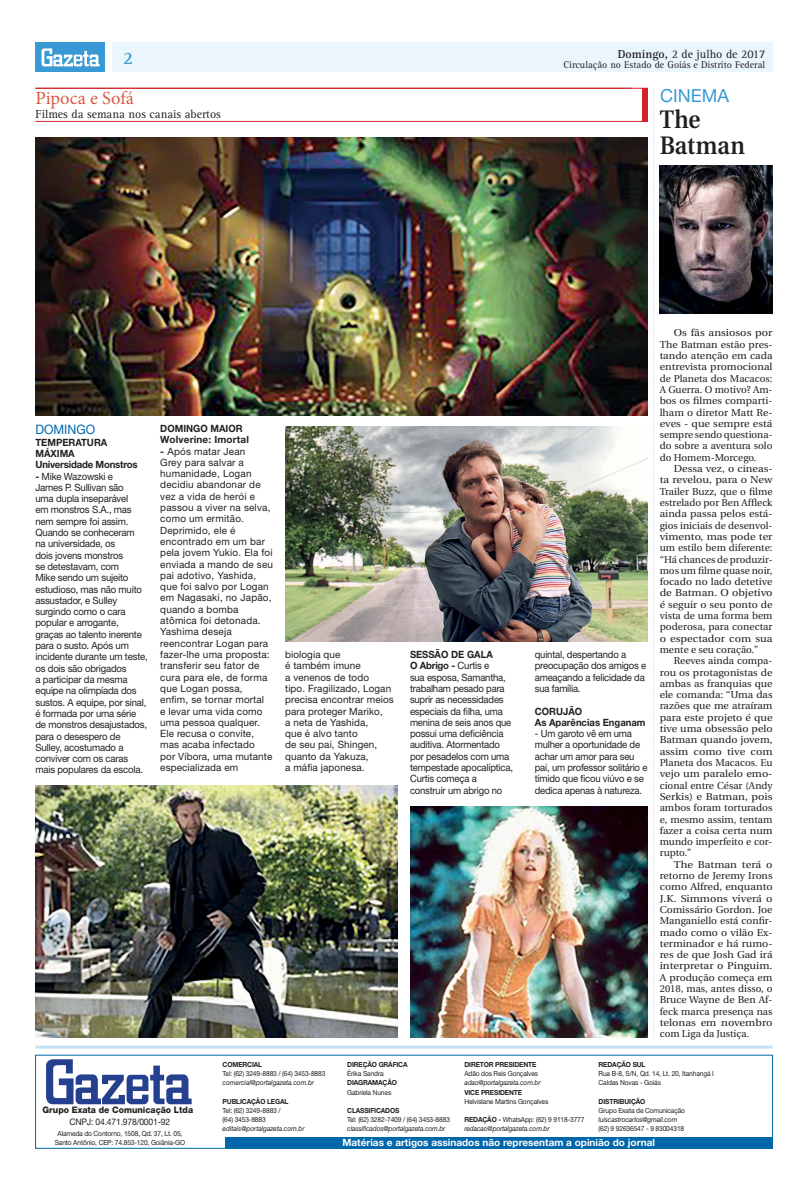
<style>
.page{position:relative;width:808px;height:1191px;background:#fff}
.page>*{position:absolute;margin:0;border:0;box-sizing:border-box;transform-origin:0 0}
.t1{font:600 25.3px/26px "Utopia";letter-spacing:-.005em;color:#231f20;scale:.91 1}
.t2{font:18.6px "Minion Pro";color:#d95943}
.t3{font:18px "Helvetica Neue";color:#3999d5}
.t4{font:700 18px "Rotis Serif";color:#3999d5}
.t5{font:13px "Helvetica Neue";color:#0067ab;scale:.95 1}
.t6{font:12px "Rotis Serif";color:#231f20}
.t7{font:10px/11.3px "Utopia";color:#231f20;text-align:justify;scale:1.1 1}
.t8{font:10px/11.3px "Helvetica Neue";letter-spacing:-.02em;color:#231f20;scale:.96 1}
.t9{font:10px/11.3px "Helvetica Neue";letter-spacing:.02em;color:#231f20}
.t10{font:10px/11.3px "Helvetica Neue";letter-spacing:-.02em;color:#231f20;scale:.95 1}
.t11{font:10px/11.3px "Utopia";color:#231f20;text-align:justify;scale:1.08 1}
.t12{font:10px/11.3px "Utopia";color:#231f20;text-align:justify}
.t13{font:10px/11.3px "Helvetica Neue";letter-spacing:.01em;color:#231f20}
.t14{font:700 10px "Helvetica Neue";color:#fff}
.t15{font:10px "Rotis Serif";color:#231f20}
.t16{font:700 10px/11.3px "Helvetica Neue";letter-spacing:-.02em;color:#231f20;scale:.95 1}
.t17{font:700 10px/11.3px "Helvetica Neue";letter-spacing:.02em;color:#231f20;scale:.95 1}
.t18{font:700 10px/11.3px "Helvetica Neue";color:#231f20;scale:.95 1}
.t19{font:800 9px "Helvetica Neue";color:#231f20;scale:.96 1}
.t20{font:9px "Helvetica Neue";letter-spacing:-.02em;color:#231f20;scale:.95 1}
.t21{font:7px/9px "Helvetica Neue";letter-spacing:-.02em;color:#231f20;scale:.95 1}
.t22{font:italic 7px/9px "Helvetica Neue";letter-spacing:-.02em;color:#231f20;scale:.95 1}
.t23{font:700 7px "Helvetica Neue";letter-spacing:-.02em;color:#231f20;scale:.95 1}
.s1{font-weight:700}
.s2{font-weight:700;font-style:normal}
.s3{font-style:normal}
</style>
<div class="page">
<div style="left:112px;top:43px;width:660px;height:29px;background:#ebf5fc"></div>
<div style="left:35px;top:43px;width:70px;height:29px;background:#3999d5"></div>
<svg style="left:42px;top:48px;width:58px;height:18px"></svg>
<div style="left:643px;top:88px;width:5px;height:34px;background:#d2232a"></div>
<hr style="left:35px;top:88px;width:613px;height:1px;background:#d2232a">
<hr style="left:35px;top:121px;width:612px;height:1px;background:#d2232a">
<svg style="left:653px;top:88px;width:1px;height:949px"></svg>
<img style="left:35px;top:137px;width:613px;height:278px">
<img style="left:35px;top:785px;width:363px;height:252px">
<img style="left:410px;top:806px;width:238px;height:231px">
<svg style="left:46px;top:1059px;width:146px;height:45px"></svg>
<div style="left:225px;top:1137px;width:547px;height:11px;background:#0067ab"></div>
<hr style="left:35px;top:1045px;width:737px;height:3px;background:#c3e1f3">
<img style="left:660px;top:165px;width:112px;height:149px">
<img style="left:285px;top:427px;width:363px;height:214px">
<h3 class="t4" style="left:123px;top:52px;width:12px">2</h3>
<p class="t6" style="left:618px;top:49px;width:149px"><span class="s1">Domingo,</span> 2 de julho de 2017</p>
<p class="t15" style="left:563px;top:61px;width:203px">Circulação no Estado de Goiás e Distrito Federal</p>
<h2 class="t2" style="left:35px;top:86px;width:100px">Pipoca e Sofá</h2>
<h3 class="t3" style="left:660px;top:89px;width:70px">CINEMA</h3>
<p class="t6" style="left:35px;top:110px;width:187px">Filmes da semana nos canais abertos</p>
<h1 class="t1" style="left:660px;top:109px;width:95px">The<br>Batman</h1>
<h3 class="t5" style="left:35px;top:425px;width:64px">DOMINGO</h3>
<p class="t16" style="left:35px;top:437px;width:109px">TEMPERATURA<br>MÁXIMA<br>Universidade Monstros</p>
<p class="t8" style="left:35px;top:471px;width:119px"><span class="s1">-</span> Mike Wazowski e<br>James P. Sullivan são<br>uma dupla inseparável<br>em monstros S.A., mas nem sempre foi assim.<br>Quando se conheceram<br>na universidade, os<br>dois jovens monstros<br>se detestavam, com<br>Mike sendo um sujeito estudioso, mas não muito assustador, e Sulley surgindo como o cara popular e arrogante, graças ao talento inerente para o susto. Após um incidente durante um teste, os dois são obrigados<br>a participar da mesma equipe na olimpíada dos sustos. A equipe, por sinal, é formada por uma série de monstros desajustados, para o desespero de<br>Sulley, acostumado a conviver com os caras mais populares da escola.</p>
<p class="t17" style="left:160px;top:423px;width:95px">DOMINGO MAIOR<br>Wolverine: Imortal</p>
<p class="t9" style="left:160px;top:446px;width:114px"><span class="s1">-</span> Após matar Jean<br>Grey para salvar a humanidade, Logan decidiu abandonar de vez a vida de herói e passou a viver na selva, como um ermitão.<br>Deprimido, ele é encontrado em um bar pela jovem Yukio. Ela foi enviada a mando de seu pai adotivo, Yashida, que foi salvo por Logan em Nagasaki, no Japão, quando a bomba atômica foi detonada.<br>Yashima deseja reencontrar Logan para fazer-lhe uma proposta: transferir seu fator de cura para ele, de forma que Logan possa, enfim, se tornar mortal<br>e levar uma vida como uma pessoa qualquer.<br>Ele recusa o convite, mas acaba infectado<br>por Víbora, uma mutante especializada em</p>
<p class="t13" style="left:285px;top:650px;width:110px">biologia que<br>é também imune<br>a venenos de todo<br>tipo. Fragilizado, Logan precisa encontrar meios para proteger Mariko,<br>a neta de Yashida,<br>que é alvo tanto<br>de seu pai, Shingen, quanto da Yakuza,<br>a máfia japonesa.</p>
<p class="t10" style="left:410px;top:650px;width:110px"><span class="s1">SESSÃO DE GALA<br>O Abrigo -</span> Curtis e<br>sua esposa, Samantha, trabalham pesado para suprir as necessidades especiais da filha, uma menina de seis anos que possui uma deficiência auditiva. Atormentado por pesadelos com uma tempestade apocalíptica,<br>Curtis começa a construir um abrigo no</p>
<p class="t10" style="left:535px;top:650px;width:119px">quintal, despertando a preocupação dos amigos e ameaçando a felicidade da sua família.</p>
<p class="t18" style="left:535px;top:706px;width:118px">CORUJÃO<br>As Aparências Enganam</p>
<p class="t10" style="left:535px;top:729px;width:120px">- Um garoto vê em uma mulher a oportunidade de achar um amor para seu pai, um professor solitário e tímido que ficou viúvo e se dedica apenas à natureza.</p>
<p class="t7" style="left:660px;top:328px;width:104px;text-indent:14px">Os fãs ansiosos por The Batman estão pres&shy;tando atenção em cada entrevista promocional de Planeta dos Macacos:<br>A Guerra. O motivo? Am&shy;bos os filmes comparti&shy;lham o diretor Matt Re&shy;eves - que sempre está sempre sendo questiona&shy;do sobre a aventura solo do Homem-Morcego.</p>
<p class="t11" style="left:660px;top:464px;width:106px;text-indent:14px">Dessa vez, o cineas&shy;ta revelou, para o New Trailer Buzz, que o filme estrelado por Ben Affleck ainda passa pelos está&shy;gios iniciais de desenvol&shy;vimento, mas pode ter um estilo bem diferente: “Há chances de produzir&shy;mos um filme quase noir, focado no lado detetive de Batman. O objetivo é seguir o seu ponto de vista de uma forma bem poderosa, para conectar o espectador com sua mente e seu coração.”</p>
<p class="t12" style="left:660px;top:656px;width:114px;text-indent:14px">Reeves ainda compa&shy;rou os protagonistas de ambas as franquias que ele comanda: “Uma das razões que me atraíram para este projeto é que tive uma obsessão pelo Batman quando jovem, assim como tive com Planeta dos Macacos. Eu vejo um paralelo emo&shy;cional entre César (Andy Serkis) e Batman, pois ambos foram torturados e, mesmo assim, tentam fazer a coisa certa num mundo imperfeito e cor&shy;rupto.”</p>
<p class="t7" style="left:660px;top:859px;width:104px;text-indent:14px">The Batman terá o retorno de Jeremy Irons como Alfred, enquanto J.K. Simmons viverá o Comissário Gordon. Joe Manganiello está confir&shy;mado como o vilão Ex&shy;terminador e há rumo&shy;res de que Josh Gad irá interpretar o Pinguim.<br>A produção começa em 2018, mas, antes disso, o Bruce Wayne de Ben Af&shy;feck marca presença nas telonas em novembro com Liga da Justiça.</p>
<p class="t19" style="left:43px;top:1106px;width:158px">Grupo Exata de Comunicação Ltda</p>
<p class="t20" style="left:70px;top:1118px;width:107px">CNPJ: 04.471.978/0001-92</p>
<p class="t21" style="left:55px;top:1130px;width:139px;line-height:8.4px;text-align:center">Alameda do Contorno, 1508, Qd. 37, Lt. 05,<br>Santo Antônio, CEP: 74.853-120, Goiânia-GO</p>
<p class="t23" style="left:223px;top:1062px;width:43px">COMERCIAL</p>
<p class="t21" style="left:223px;top:1070px;width:110px">Tel: (62) 3249-8883 / (64) 3453-8883</p>
<p class="t22" style="left:223px;top:1079px;width:98px">comercial@portalgazeta.com.br</p>
<p class="t23" style="left:223px;top:1098px;width:71px">PUBLICAÇÃO LEGAL</p>
<p class="t21" style="left:223px;top:1106px;width:63px">Tel: (62) 3249-8883 / (64) 3453-8883</p>
<p class="t22" style="left:223px;top:1124px;width:88px">editais@portalgazeta.com.br</p>
<p class="t23" style="left:347px;top:1062px;width:65px">DIREÇÃO GRÁFICA</p>
<p class="t21" style="left:347px;top:1070px;width:40px">Érika Sandra</p>
<p class="t23" style="left:347px;top:1080px;width:54px">DIAGRAMAÇÃO</p>
<p class="t21" style="left:347px;top:1088px;width:48px">Gabriela Nunes</p>
<p class="t23" style="left:347px;top:1107px;width:56px">CLASSIFICADOS</p>
<p class="t21" style="left:347px;top:1115px;width:110px">Tel: (62) 3282-7409 / (64) 3453-8883</p>
<p class="t22" style="left:347px;top:1124px;width:105px">classificados@portalgazeta.com.br</p>
<p class="t23" style="left:464px;top:1062px;width:77px">DIRETOR PRESIDENTE</p>
<p class="t21" style="left:464px;top:1070px;width:79px">Adão dos Reis Gonçalves</p>
<p class="t22" style="left:464px;top:1079px;width:82px">adao@portalgazeta.com.br</p>
<p class="t23" style="left:464px;top:1089px;width:62px">VICE PRESIDENTE</p>
<p class="t21" style="left:464px;top:1097px;width:90px">Helvislane Martins Gonçalves</p>
<p class="t22" style="left:464px;top:1115px;width:128px"><span class="s2">REDAÇÃO -</span> <span class="s3">WhatsApp: (62) 9 9118-3777 </span>redacao@portalgazeta.com.br</p>
<p class="t23" style="left:599px;top:1062px;width:51px">REDAÇÃO SUL</p>
<p class="t21" style="left:599px;top:1070px;width:123px">Rua B-8, S/N, Qd. 14, Lt. 20, Itanhangá I<br>Caldas Novas - Goiás</p>
<p class="t23" style="left:599px;top:1098px;width:51px">DISTRIBUIÇÃO</p>
<p class="t21" style="left:599px;top:1106px;width:93px">Grupo Exata de Comunicação</p>
<p class="t22" style="left:599px;top:1115px;width:84px">luiscastrocarlos@gmail.com</p>
<p class="t21" style="left:599px;top:1124px;width:92px">(62) 9 92636547 - 9 83004318</p>
<p class="t14" style="left:342px;top:1138px;width:314px">Matérias e artigos assinados não representam a opinião do jornal</p>
</div>
